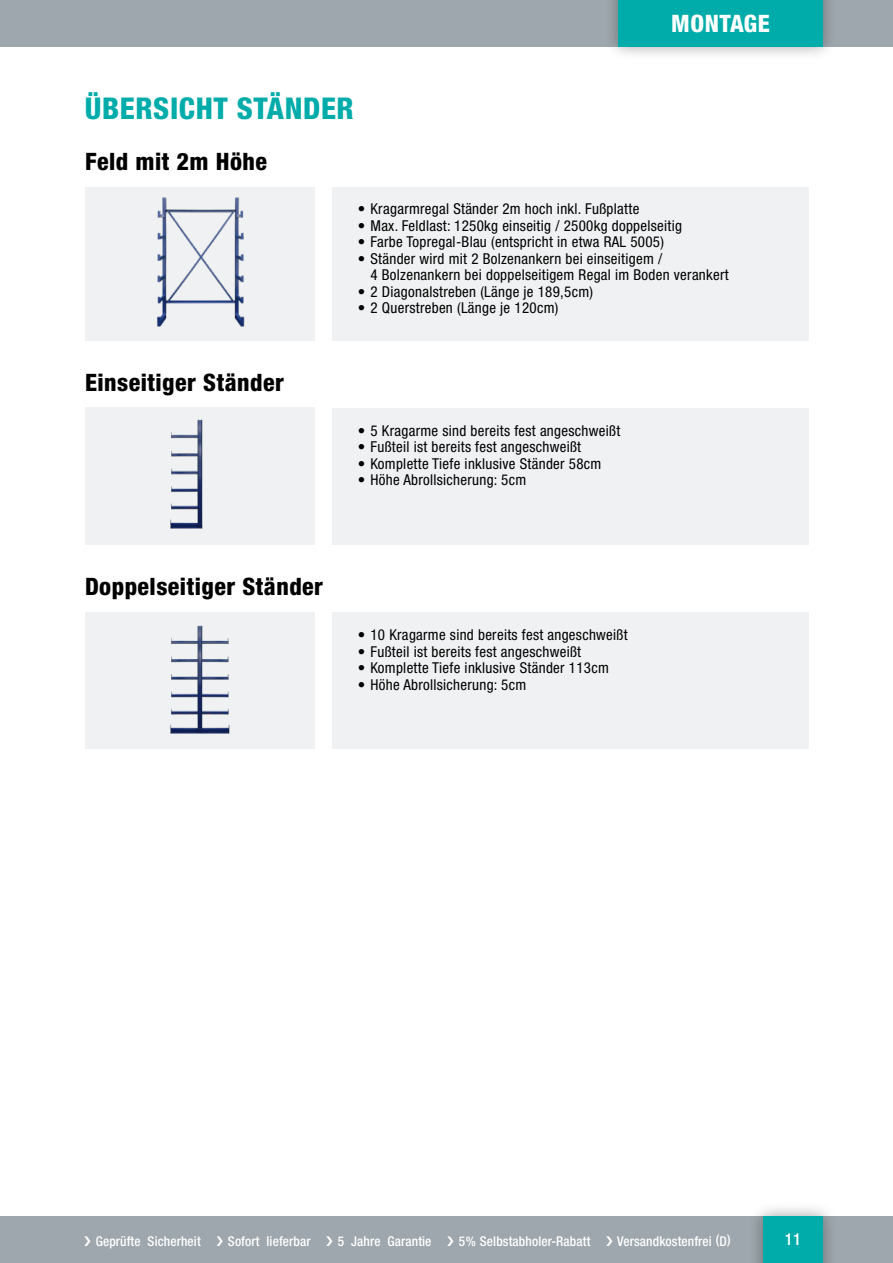
<style>
.page{position:relative;width:893px;height:1263px;background:#fff}
.page>*{position:absolute;margin:0;border:0;box-sizing:border-box;transform-origin:0 0}
.t1{font:800 condensed 30px "Helvetica Neue LT Std";letter-spacing:.02em;color:#00aca9}
.t2{font:800 condensed 24px "Helvetica Neue LT Std";letter-spacing:.02em;color:#000}
.t3{font:800 condensed 24px "Helvetica Neue LT Std";letter-spacing:.02em;color:#fff}
.t4{font:500 condensed 16.5px "Helvetica Neue LT Std";color:#fff}
.t5{font:condensed 15px/16.5px "Helvetica Neue LT Std";letter-spacing:.02em;color:#000}
.t6{font:500 condensed 13.5px "Helvetica Neue LT Std";letter-spacing:.01em;color:#fff}
</style>
<div class="page">
<div style="left:0;top:1216px;width:893px;height:47px;background:#9ea7ad"></div>
<div style="left:0;top:0;width:893px;height:47px;background:#9ea7ad"></div>
<div style="left:604px;top:0;width:233px;height:61px;background:#000;opacity:.35"></div>
<div style="left:619px;top:0;width:204px;height:47px;background:#00aca9"></div>
<div style="left:749px;top:1202px;width:88px;height:61px;background:#000;opacity:.35"></div>
<div style="left:763px;top:1216px;width:60px;height:47px;background:#00aca9"></div>
<div style="left:85px;top:187px;width:230px;height:153px;background:#eff1f2"></div>
<img style="left:157px;top:197px;width:88px;height:130px">
<div style="left:332px;top:187px;width:476px;height:153px;background:#eff1f2"></div>
<div style="left:332px;top:408px;width:476px;height:136px;background:#eff1f2"></div>
<div style="left:332px;top:612px;width:476px;height:136px;background:#eff1f2"></div>
<div style="left:85px;top:407px;width:230px;height:137px;background:#eff1f2"></div>
<img style="left:170px;top:419px;width:33px;height:110px">
<div style="left:85px;top:612px;width:230px;height:136px;background:#eff1f2"></div>
<img style="left:170px;top:625px;width:60px;height:109px">
<h1 class="t1" style="left:85px;top:90px;width:271px">ÜBERSICHT STÄNDER</h1>
<h2 class="t2" style="left:85px;top:147px;width:183px">Feld mit 2m Höhe</h2>
<h2 class="t3" style="left:671px;top:8px;width:100px">MONTAGE</h2>
<h2 class="t2" style="left:85px;top:368px;width:200px">Einseitiger Ständer</h2>
<h2 class="t2" style="left:85px;top:572px;width:240px">Doppelseitiger Ständer</h2>
<p class="t5" style="left:358px;top:201px;width:283px">• Kragarmregal Ständer 2m hoch inkl. Fußplatte</p>
<p class="t5" style="left:358px;top:217px;width:326px">• Max. Feldlast: 1250kg einseitig / 2500kg doppelseitig</p>
<p class="t5" style="left:358px;top:234px;width:308px">• Farbe Topregal-Blau (entspricht in etwa RAL 5005)</p>
<p class="t5" style="left:370px;top:250px;width:360px;text-indent:-13px">• Ständer wird mit 2 Bolzenankern bei einseitigem /<br>4 Bolzenankern bei doppelseitigem Regal im Boden verankert</p>
<p class="t5" style="left:358px;top:283px;width:237px">• 2 Diagonalstreben (Länge je 189,5cm)</p>
<p class="t5" style="left:358px;top:300px;width:202px">• 2 Querstreben (Länge je 120cm)</p>
<p class="t5" style="left:358px;top:422px;width:264px">• 5 Kragarme sind bereits fest angeschweißt</p>
<p class="t5" style="left:358px;top:439px;width:225px">• Fußteil ist bereits fest angeschweißt</p>
<p class="t5" style="left:358px;top:455px;width:245px">• Komplette Tiefe inklusive Ständer 58cm</p>
<p class="t5" style="left:358px;top:472px;width:170px">• Höhe Abrollsicherung: 5cm</p>
<p class="t5" style="left:358px;top:626px;width:271px">• 10 Kragarme sind bereits fest angeschweißt</p>
<p class="t5" style="left:358px;top:643px;width:225px">• Fußteil ist bereits fest angeschweißt</p>
<p class="t5" style="left:358px;top:659px;width:253px">• Komplette Tiefe inklusive Ständer 113cm</p>
<p class="t5" style="left:358px;top:676px;width:170px">• Höhe Abrollsicherung: 5cm</p>
<p class="t6" style="left:96px;top:1233px;width:107px">Geprüfte Sicherheit</p>
<p class="t6" style="left:228px;top:1233px;width:84px">Sofort lieferbar</p>
<p class="t6" style="left:338px;top:1233px;width:95px">5 Jahre Garantie</p>
<p class="t6" style="left:459px;top:1233px;width:133px">5% Selbstabholer-Rabatt</p>
<p class="t6" style="left:617px;top:1233px;width:115px">Versandkostenfrei (D)</p>
<p class="t4" style="left:785px;top:1229px;width:18px">11</p>
</div>
